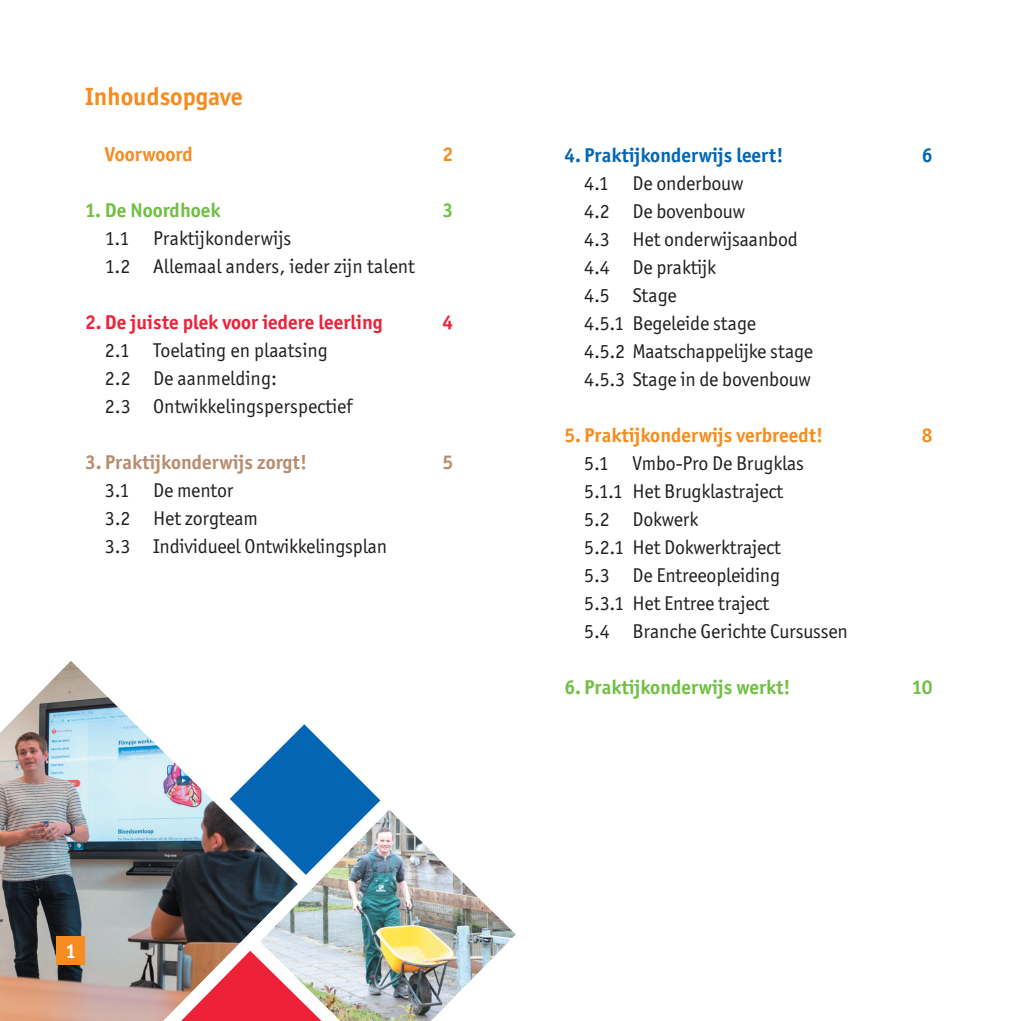
<style>
.page{position:relative;width:1021px;height:1021px;background:#fff}
.page>*{position:absolute;margin:0;border:0;box-sizing:border-box;transform-origin:0 0}
.t1{font:700 25px "Officina San ITC";color:#f68c1f}
.t2{font:20px "Officina San ITC";letter-spacing:-.01em;color:#231f20}
.t3{font:700 20px "Officina San ITC";color:#71bf44}
.t4{font:700 20px "Officina San ITC";color:#f68c1f}
.t5{font:700 20px "Officina San ITC";color:#ed2137}
.t6{font:700 20px "Officina San ITC";color:#b88c6f}
.t7{font:700 20px "Officina San ITC";color:#0466b3}
.t8{font:700 20px "Officina San ITC";color:#fff}
</style>
<div class="page">
<img style="left:0;top:661px;width:260px;height:359px">
<svg style="left:181px;top:950px;width:79px;height:70px"></svg>
<img style="left:260px;top:810px;width:256px;height:210px">
<svg style="left:230px;top:724px;width:150px;height:150px"></svg>
<div style="left:57px;top:935px;width:28px;height:29px;background:#f68c1f"></div>
<p class="t1" style="left:85px;top:81px;width:159px">Inhoudsopgave</p>
<p class="t4" style="left:105px;top:141px;width:89px">Voorwoord</p>
<p class="t4" style="left:442px;top:141px;width:12px">2</p>
<p class="t3" style="left:85px;top:197px;width:137px">1. De Noordhoek</p>
<p class="t3" style="left:442px;top:197px;width:12px">3</p>
<p class="t2" style="left:105px;top:226px;width:188px">1.1 Praktijkonderwijs</p>
<p class="t2" style="left:105px;top:254px;width:311px">1.2 Allemaal anders, ieder zijn talent</p>
<p class="t5" style="left:85px;top:309px;width:299px">2. De juiste plek voor iedere leerling</p>
<p class="t5" style="left:442px;top:309px;width:12px">4</p>
<p class="t2" style="left:105px;top:338px;width:224px">2.1 Toelating en plaatsing</p>
<p class="t2" style="left:105px;top:366px;width:173px">2.2 De aanmelding:</p>
<p class="t2" style="left:105px;top:394px;width:249px">2.3 Ontwikkelingsperspectief</p>
<p class="t6" style="left:85px;top:449px;width:223px">3. Praktijkonderwijs zorgt!</p>
<p class="t6" style="left:442px;top:449px;width:12px">5</p>
<p class="t2" style="left:105px;top:478px;width:130px">3.1 De mentor</p>
<p class="t2" style="left:105px;top:506px;width:154px">3.2 Het zorgteam</p>
<p class="t2" style="left:105px;top:534px;width:284px">3.3 Individueel Ontwikkelingsplan</p>
<p class="t8" style="left:65px;top:938px;width:12px">1</p>
<p class="t7" style="left:564px;top:142px;width:220px">4. Praktijkonderwijs leert!</p>
<p class="t7" style="left:921px;top:142px;width:12px">6</p>
<p class="t2" style="left:584px;top:171px;width:160px">4.1 De onderbouw</p>
<p class="t2" style="left:584px;top:199px;width:162px">4.2 De bovenbouw</p>
<p class="t2" style="left:584px;top:227px;width:215px">4.3 Het onderwijsaanbod</p>
<p class="t2" style="left:584px;top:255px;width:133px">4.4 De praktijk</p>
<p class="t2" style="left:584px;top:283px;width:94px">4.5 Stage</p>
<p class="t2" style="left:584px;top:311px;width:173px">4.5.1 Begeleide stage</p>
<p class="t2" style="left:584px;top:339px;width:230px">4.5.2 Maatschappelijke stage</p>
<p class="t2" style="left:584px;top:367px;width:228px">4.5.3 Stage in de bovenbouw</p>
<p class="t4" style="left:564px;top:422px;width:260px">5. Praktijkonderwijs verbreedt!</p>
<p class="t4" style="left:921px;top:422px;width:12px">8</p>
<p class="t2" style="left:584px;top:451px;width:221px">5.1 Vmbo-Pro De Brugklas</p>
<p class="t2" style="left:584px;top:479px;width:200px">5.1.1 Het Brugklastraject</p>
<p class="t2" style="left:584px;top:507px;width:116px">5.2 Dokwerk</p>
<p class="t2" style="left:584px;top:535px;width:198px">5.2.1 Het Dokwerktraject</p>
<p class="t2" style="left:584px;top:563px;width:197px">5.3 De Entreeopleiding</p>
<p class="t2" style="left:584px;top:591px;width:186px">5.3.1 Het Entree traject</p>
<p class="t2" style="left:584px;top:619px;width:265px">5.4 Branche Gerichte Cursussen</p>
<p class="t3" style="left:564px;top:674px;width:228px">6. Praktijkonderwijs werkt!</p>
<p class="t3" style="left:911px;top:674px;width:22px">10</p>
</div>
